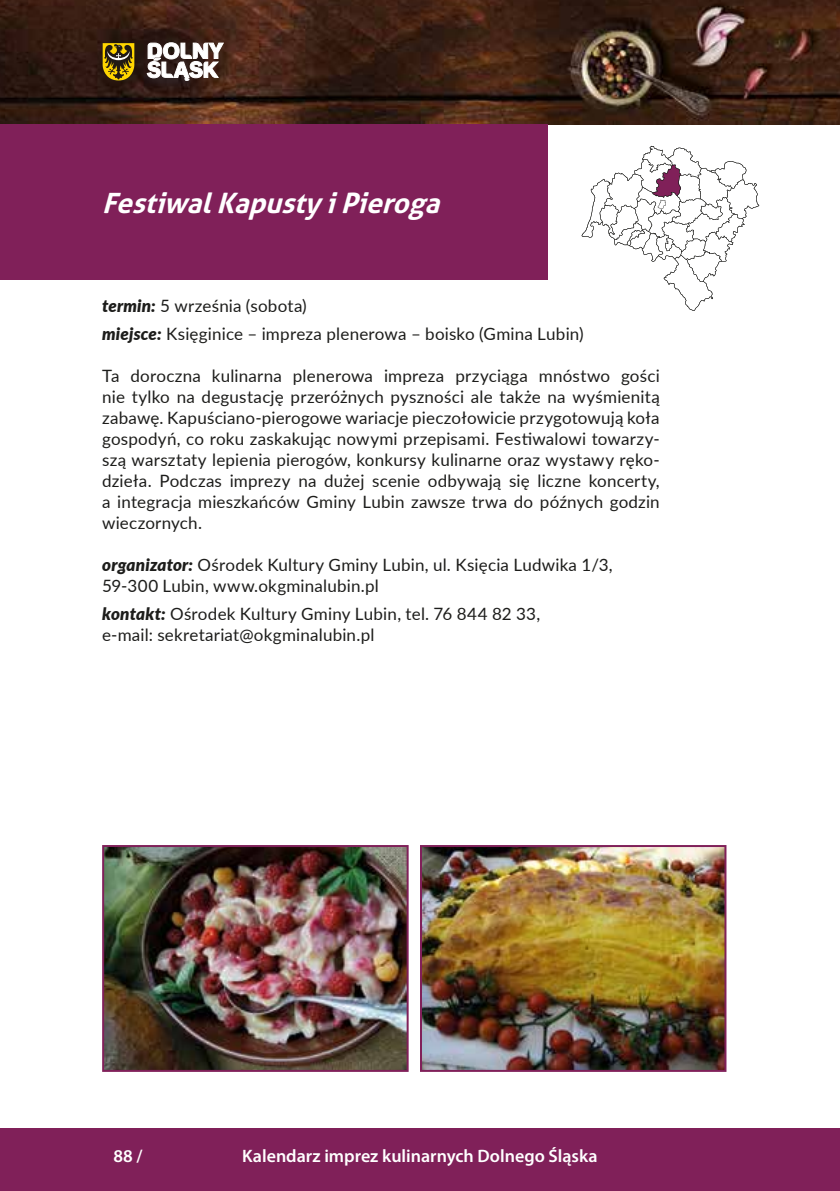
<style>
.page{position:relative;width:840px;height:1191px;background:#fff}
.page>*{position:absolute;margin:0;border:0;box-sizing:border-box;transform-origin:0 0}
.t1{font:italic 700 28px "Aller";color:#fff}
.t2{font:600 18px "Myriad Pro";color:#fff}
.t3{font:17px/21px "Lato";letter-spacing:.01em;color:#1d1d1b}
.s1{font-weight:900;font-style:italic}
</style>
<div class="page">
<img style="left:0;top:0;width:839px;height:125px">
<svg style="left:147px;top:42px;width:77px;height:41px"></svg>
<svg style="left:102px;top:43px;width:33px;height:38px"></svg>
<div style="left:0;top:125px;width:547px;height:155px;background:#802059"></div>
<div style="left:0;top:1128px;width:839px;height:63px;background:#802059"></div>
<img style="left:105px;top:848px;width:300px;height:220px">
<div style="left:102px;top:845px;width:306px;height:226px;border:2px solid #802059"></div>
<img style="left:423px;top:848px;width:300px;height:220px">
<div style="left:420px;top:845px;width:306px;height:226px;border:2px solid #802059"></div>
<svg style="left:581px;top:146px;width:177px;height:165px"></svg>
<h1 class="t1" style="left:102px;top:185px;width:347px">FestiwalKapustyiPieroga</h1>
<p class="t3" style="left:102px;top:291px;width:483px;line-height:28px"><span class="s1">termin:</span> 5 września (sobota)<br><span class="s1">miejsce:</span> Księginice – impreza plenerowa – boisko (Gmina Lubin)</p>
<p class="t3" style="left:102px;top:365px;width:559px;text-align:justify">Ta doroczna kulinarna plenerowa impreza przyciąga mnóstwo gości nie tylko na degustację przeróżnych pyszności ale także na wyśmienitą zabawę. Kapuściano-pierogowe wariacje pieczołowicie przygotowują koła gospodyń, co roku zaskakując nowymi przepisami. Festiwalowi towarzy&shy;szą warsztaty lepienia pierogów, konkursy kulinarne oraz wystawy ręko&shy;dzieła. Podczas imprezy na dużej scenie odbywają się liczne koncerty, a integracja mieszkańców Gminy Lubin zawsze trwa do późnych godzin wieczornych.</p>
<p class="t3" style="left:102px;top:554px;width:512px"><span class="s1">organizator:</span> Ośrodek Kultury Gminy Lubin, ul. Księcia Ludwika 1/3,<br>59-300 Lubin, www.okgminalubin.pl</p>
<p class="t3" style="left:102px;top:603px;width:439px"><span class="s1">kontakt:</span> Ośrodek Kultury Gminy Lubin, tel. 76 844 82 33, e-mail: sekretariat@okgminalubin.pl</p>
<p class="t2" style="left:113px;top:1144px;width:31px">88 /</p>
<p class="t2" style="left:242px;top:1144px;width:356px">Kalendarz imprez kulinarnych Dolnego Śląska</p>
</div>
